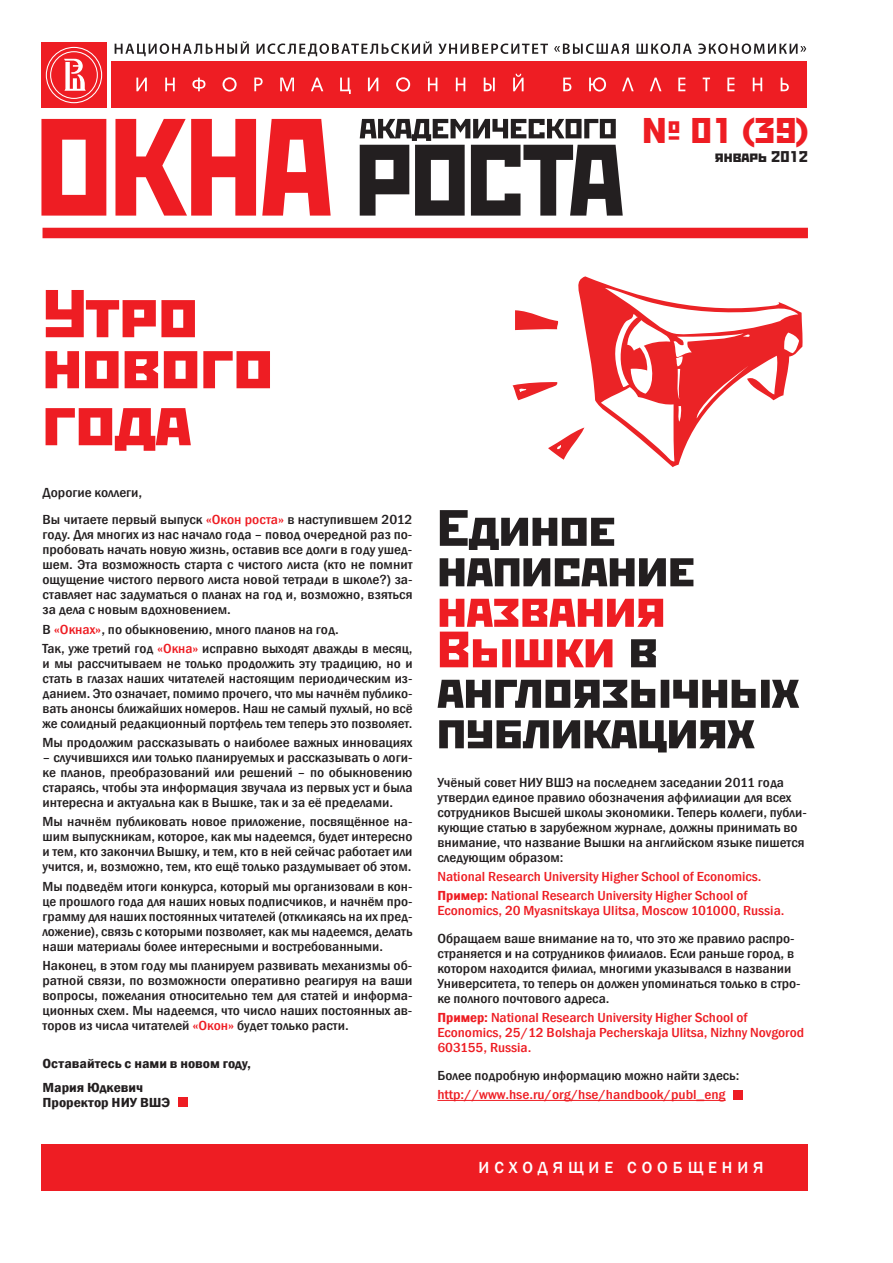
<style>
.page{position:relative;width:893px;height:1263px;background:#fff}
.page>*{position:absolute;margin:0;border:0;box-sizing:border-box;transform-origin:0 0}
.t1{font:67.5px/51px "Rodchenko C";color:#ee1d23;scale:1.21 1}
.t2{font:51px/40.5px "Rodchenko C";color:#231f20;scale:1.19 1}
.t3{font:35.55px "Rodchenko C";color:#ee1d23;scale:1.19 1}
.t4{font:500 16.5px "Franklin Gothic";letter-spacing:.3em;color:#fff}
.t5{font:15.45px "Rodchenko C";color:#231f20;scale:1.19 1}
.t6{font:500 condensed 13.5px/15px "Franklin Gothic";color:#231f20;text-align:justify;scale:1.15 1}
.t7{font:500 condensed 13.5px/15px "Franklin Gothic";color:#231f20;scale:1.14 1}
.t8{font:500 condensed 13.5px/15px "Franklin Gothic";color:#231f20;text-align:justify;scale:1.13 1}
.t9{font:500 condensed 13.5px/15px "Franklin Gothic";color:#ee1d23;scale:1.14 1}
.t10{font:600 condensed 13.5px/23.5px "Franklin Gothic";color:#231f20;scale:1.16 1}
.t11{font:500 condensed 13.5px "Franklin Gothic";color:#ee1d23;scale:1.16 1}
.s1{color:#ee1d23}
.s2{font-weight:600}
</style>
<div class="page">
<div style="left:41px;top:1144px;width:767px;height:47px;background:#ee1d23"></div>
<div style="left:43px;top:228px;width:765px;height:10px;background:#ee1d23"></div>
<div style="left:111px;top:61px;width:696px;height:47px;background:#ee1d23"></div>
<svg style="left:136px;top:74px;width:653px;height:20px"></svg>
<div style="left:41px;top:43px;width:66px;height:65px;background:#ee1d23"></div>
<svg style="left:115px;top:41px;width:691px;height:15px"></svg>
<svg style="left:41px;top:119px;width:65px;height:97px"></svg>
<svg style="left:115px;top:119px;width:141px;height:97px"></svg>
<svg style="left:262px;top:119px;width:69px;height:97px"></svg>
<svg style="left:46px;top:47px;width:56px;height:56px"></svg>
<svg style="left:360px;top:119px;width:263px;height:97px"></svg>
<div style="left:178px;top:1098px;width:9px;height:9px;background:#ee1d23"></div>
<hr style="left:437px;top:1100px;width:289px;height:1px;background:#ee1d23">
<div style="left:733px;top:1090px;width:9px;height:9px;background:#ee1d23"></div>
<svg style="left:513px;top:276px;width:290px;height:191px"></svg>
<h3 class="t3" style="left:642px;top:111px;width:141px">№ 01 (39)</h3>
<p class="t5" style="left:715px;top:148px;width:80px">январь 2012</p>
<h1 class="t1" style="left:43px;top:286px;width:192px">Утро нового</h1>
<h1 class="t1" style="left:43px;top:394px;width:124px">года</h1>
<p class="t6" style="left:43px;top:478px;width:323px;line-height:27.8px">Дорогие коллеги,<br>Вы читаете первый выпуск <span class="s1">«Окон роста»</span> в наступившем 2012</p>
<p class="t6" style="left:43px;top:527px;width:323px">году. Для многих из нас начало года – повод очередной раз по&shy;пробовать начать новую жизнь, оставив все долги в году ушед&shy;шем. Эта возможность старта с чистого листа (кто не помнит ощущение чистого первого листа новой тетради в школе?) за&shy;ставляет нас задуматься о планах на год и, возможно, взяться за дела с новым вдохновением.</p>
<p class="t6" style="left:43px;top:619px;width:323px;line-height:19.2px">В <span class="s1">«Окнах»</span>, по обыкновению, много планов на год.<br>Так, уже третий год <span class="s1">«Окна»</span> исправно выходят дважды в месяц,</p>
<p class="t8" style="left:43px;top:656px;width:329px">и мы рассчитываем не только продолжить эту традицию, но и стать в глазах наших читателей настоящим периодическим из&shy;данием. Это означает, помимо прочего, что мы начнём публико&shy;вать анонсы ближайших номеров. Наш не самый пухлый, но всё же солидный редакционный портфель тем теперь это позволяет.</p>
<p class="t6" style="left:43px;top:735px;width:323px">Мы продолжим рассказывать о наиболее важных инновациях</p>
<p class="t6" style="left:43px;top:750px;width:323px">– случившихся или только планируемых и рассказывать о логи&shy;ке планов, преобразований или решений – по обыкновению стараясь, чтобы эта информация звучала из первых уст и была интересна и актуальна как в Вышке, так и за её пределами.</p>
<p class="t7" style="left:43px;top:814px;width:326px;text-align:justify">Мы начнём публиковать новое приложение, посвящённое на&shy;шим выпускникам, которое, как мы надеемся, будет интересно и тем, кто закончил Вышку, и тем, кто в ней сейчас работает или учится, и, возможно, тем, кто ещё только раздумывает об этом.</p>
<p class="t8" style="left:43px;top:878px;width:329px">Мы подведём итоги конкурса, который мы организовали в кон&shy;це прошлого года для наших новых подписчиков, и начнём про&shy;грамму для наших постоянных читателей (откликаясь на их пред&shy;ложение), связь с которыми позволяет, как мы надеемся, делать наши материалы более интересными и востребованными.</p>
<p class="t6" style="left:43px;top:958px;width:323px">Наконец, в этом году мы планируем развивать механизмы об&shy;ратной связи, по возможности оперативно реагируя на ваши вопросы, пожелания относительно тем для статей и информа&shy;ционных схем. Мы надеемся, что число наших постоянных ав&shy;торов из числа читателей <span class="s1">«Окон»</span> будет только расти.</p>
<p class="t10" style="left:43px;top:1052px;width:181px">Оставайтесь с нами в новом году,<br>Мария Юдкевич</p>
<p class="t10" style="left:43px;top:1090px;width:112px">Проректор НИУ ВШЭ</p>
<h2 class="t2" style="left:437px;top:506px;width:218px">Единое написание</h2>
<h2 class="t2" style="left:437px;top:587px;width:305px"><span class="s1">названия<br>Вышки</span> в англоязычных публикациях</h2>
<p class="t7" style="left:437px;top:775px;width:326px">Учёный совет НИУ ВШЭ на последнем заседании 2011 года утвердил единое правило обозначения аффилиации для всех сотрудников Высшей школы экономики. Теперь коллеги, публи&shy;кующие статью в зарубежном журнале, должны принимать во внимание, что название Вышки на английском языке пишется следующим образом:</p>
<p class="t9" style="left:437px;top:867px;width:286px;line-height:19.2px">National Research University Higher School of Economics.<br><span class="s2">Пример:</span> National Research University Higher School of</p>
<p class="t9" style="left:437px;top:903px;width:306px">Economics, 20 Myasnitskaya Ulitsa, Moscow 101000, Russia.</p>
<p class="t7" style="left:437px;top:931px;width:320px">Обращаем ваше внимание на то, что это же правило распро&shy;страняется и на сотрудников филиалов. Если раньше город, в котором находится филиал, многими указывался в названии Университета, то теперь он должен упоминаться только в стро&shy;ке полного почтового адреса.</p>
<p class="t9" style="left:437px;top:1010px;width:323px"><span class="s2">Пример:</span> National Research University Higher School of<br>Economics, 25/12 Bolshaja Pecherskaja Ulitsa, Nizhny Novgorod<br>603155, Russia.</p>
<p class="t7" style="left:437px;top:1068px;width:266px">Более подробную информацию можно найти здесь:</p>
<p class="t11" style="left:437px;top:1086px;width:250px">http://www.hse.ru/org/hse/handbook/publ_eng</p>
<p class="t4" style="left:478px;top:1157px;width:287px">И сходящие сообщения</p>
</div>
